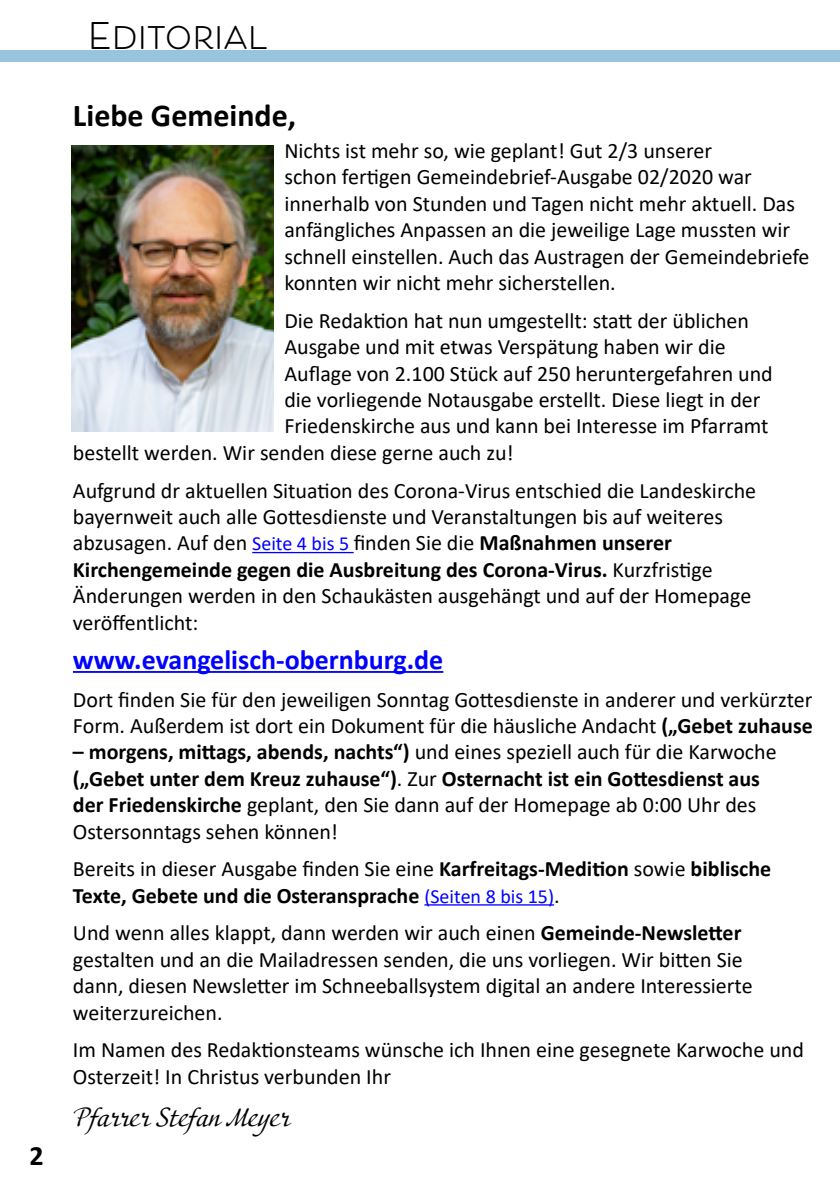
<style>
.page{position:relative;width:840px;height:1190px;background:#fff}
.page>*{position:absolute;margin:0;border:0;box-sizing:border-box;transform-origin:0 0}
.t1{font:700 36px "Beloved Sans";color:#000}
.t2{font:700 32px "Calibri";color:#000}
.t3{font:700 28px "Calibri";color:#00f}
.t4{font:700 28px "Calibri";color:#000}
.t5{font:26px "Adventure";color:#000}
.t6{font:22px/26.4px "Calibri";color:#000}
.t7{font:700 22px/26.4px "Calibri";color:#000}
.s1{font-size:20px;color:#00f}
.s2{font-weight:700}
.s3{font-weight:400}
.s4{font-weight:400;font-size:20px;color:#00f}
</style>
<div class="page">
<div style="left:0;top:51px;width:840px;height:11px;background:#98c5dd"></div>
<img style="left:72px;top:146px;width:201px;height:286px">
<hr style="left:252px;top:552px;width:102px;height:1px;background:#00f">
<hr style="left:73px;top:671px;width:370px;height:2px;background:#00f">
<hr style="left:424px;top:904px;width:130px;height:2px;background:#00f">
<p class="t4" style="left:29px;top:1136px;width:16px">2</p>
<p class="t1" style="left:88px;top:16px;width:182px">Editorial</p>
<p class="t2" style="left:73px;top:93px;width:225px">Liebe Gemeinde,</p>
<p class="t6" style="left:284px;top:137px;width:527px">Nichts ist mehr so, wie geplant! Gut 2/3 unserer<br>schon fertigen Gemeindebrief-Ausgabe 02/2020 war innerhalb von Stunden und Tagen nicht mehr aktuell. Das anfängliches Anpassen an die jeweilige Lage mussten wir schnell einstellen. Auch das Austragen der Gemeindebriefe konnten wir nicht mehr sicherstellen.</p>
<p class="t6" style="left:284px;top:307px;width:466px">Die Redaktion hat nun umgestellt: statt der üblichen</p>
<p class="t6" style="left:284px;top:333px;width:443px">Ausgabe und mit etwas Verspätung haben wir die</p>
<p class="t6" style="left:284px;top:360px;width:490px">Auflage von 2.100 Stück auf 250 heruntergefahren und</p>
<p class="t6" style="left:284px;top:386px;width:478px">die vorliegende Notausgabe erstellt. Diese liegt in der</p>
<p class="t6" style="left:284px;top:412px;width:486px">Friedenskirche aus und kann bei Interesse im Pfarramt</p>
<p class="t6" style="left:73px;top:439px;width:442px">bestellt werden. Wir senden diese gerne auch zu!</p>
<p class="t6" style="left:73px;top:476px;width:685px">Aufgrund dr aktuellen Situation des Corona-Virus entschied die Landeskirche bayernweit auch alle Gottesdienste und Veranstaltungen bis auf weiteres abzusagen. Auf den <span class="s1">Seite 4 bis 5</span> finden Sie die <span class="s2">Maßnahmen unserer Kirchengemeinde gegen die Ausbreitung des Corona-Virus.</span> Kurzfristige Änderungen werden in den Schaukästen ausgehängt und auf der Homepage veröffentlicht:</p>
<p class="t3" style="left:73px;top:640px;width:372px">www.evangelisch-obernburg.de</p>
<p class="t6" style="left:73px;top:685px;width:741px">Dort finden Sie für den jeweiligen Sonntag Gottesdienste in anderer und verkürzter<br>Form. Außerdem ist dort ein Dokument für die häusliche Andacht <span class="s2">(„Gebet zuhause</span></p>
<p class="t7" style="left:73px;top:739px;width:705px">– morgens, mittags, abends, nachts“) <span class="s3">und eines speziell auch für die Karwoche </span>(„Gebet unter dem Kreuz zuhause“)<span class="s3">. Zur</span> Osternacht ist ein Gottesdienst aus der Friedenskirche <span class="s3">geplant, den Sie dann auf der Homepage ab 0:00 Uhr des Ostersonntags sehen können!</span></p>
<p class="t7" style="left:73px;top:855px;width:700px"><span class="s3">Bereits in dieser Ausgabe finden Sie eine</span> Karfreitags-Medition <span class="s3">sowie</span> biblische<br>Texte, Gebete und die Osteransprache <span class="s4">(Seiten 8 bis 15)</span><span class="s3">.</span></p>
<p class="t6" style="left:73px;top:919px;width:681px">Und wenn alles klappt, dann werden wir auch einen <span class="s2">Gemeinde-Newsletter </span>gestalten und an die Mailadressen senden, die uns vorliegen. Wir bitten Sie dann, diesen Newsletter im Schneeballsystem digital an andere Interessierte weiterzureichen.</p>
<p class="t6" style="left:73px;top:1036px;width:733px">Im Namen des Redaktionsteams wünsche ich Ihnen eine gesegnete Karwoche und<br>Osterzeit! In Christus verbunden Ihr</p>
<p class="t5" style="left:73px;top:1102px;width:219px">Pfarrer Stefan Meyer</p>
</div>
